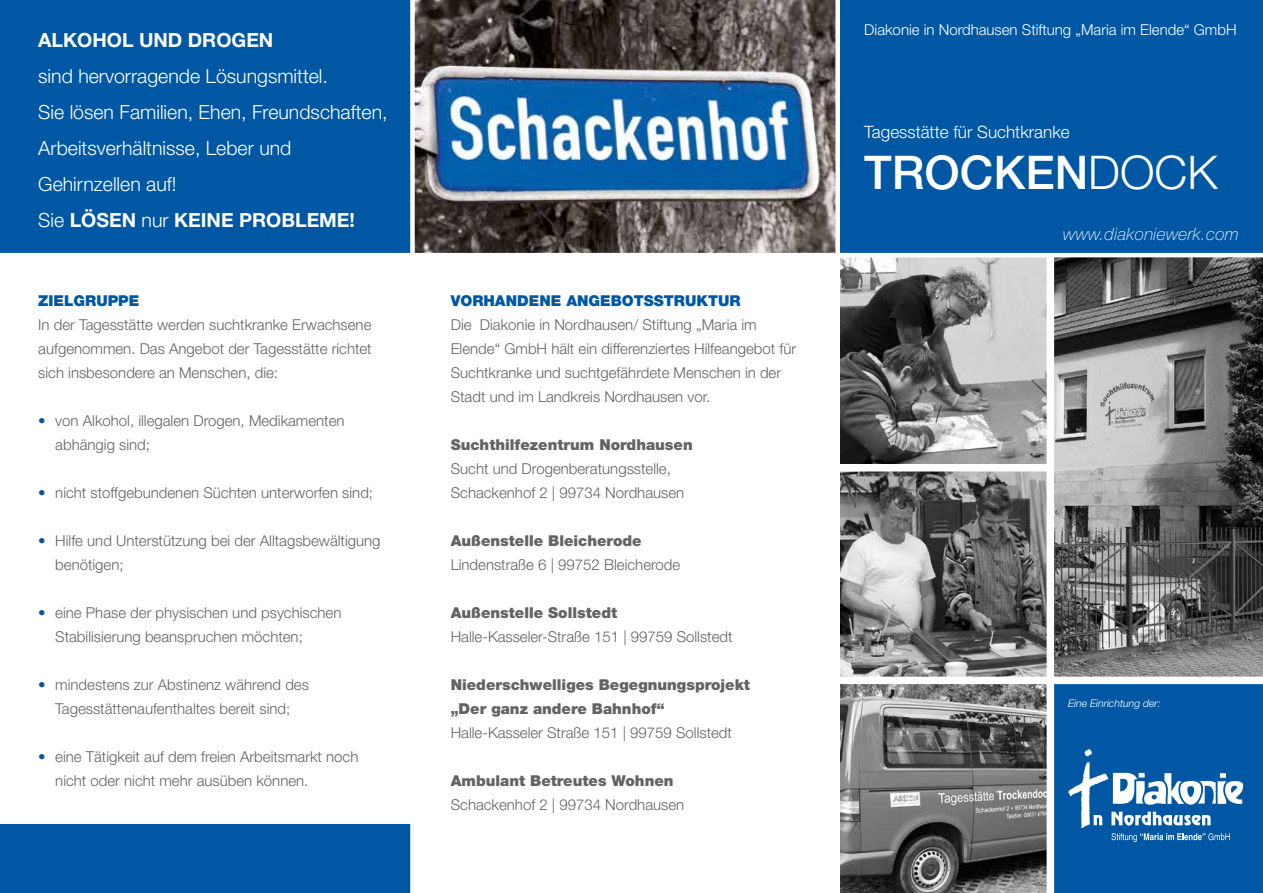
<style>
.page{position:relative;width:1263px;height:893px;background:#fff}
.page>*{position:absolute;margin:0;border:0;box-sizing:border-box;transform-origin:0 0}
.t1{font:500 46.5px "Helvetica Neue";color:#fff}
.t2{font:300 19.5px/36px "Helvetica Neue";color:#fff}
.t3{font:700 19.5px "Helvetica Neue";color:#fff}
.t4{font:300 17.1px "Helvetica Neue";color:#fff}
.t5{font:italic 100 17.1px "Helvetica Neue";letter-spacing:.02em;color:#fff}
.t6{font:300 15px/24px "Helvetica Neue";color:#646363}
.t7{font:900 15px/24px "Helvetica Neue";color:#646363}
.t8{font:300 15px "Helvetica Neue";color:#fff}
.t9{font:900 15px "Helvetica Neue";color:#0058a5}
.t10{font:italic 300 10.5px "Helvetica Neue";color:#fff}
.s1{font-weight:700}
.s2{color:#0058a5}
.s3{font-weight:300}
</style>
<div class="page">
<div style="left:0;top:0;width:412px;height:255px;background:#0058a5"></div>
<div style="left:838px;top:0;width:425px;height:255px;background:#0058a5"></div>
<div style="left:1050px;top:680px;width:213px;height:213px;background:#0058a5"></div>
<img style="left:1054px;top:257px;width:209px;height:420px">
<img style="left:840px;top:684px;width:206px;height:209px">
<svg style="left:840px;top:257px;width:206px;height:207px;background:#898989"></svg>
<svg style="left:840px;top:471px;width:206px;height:206px;background:#787878"></svg>
<div style="left:838px;top:677px;width:425px;height:7px;background:#fff"></div>
<div style="left:1046px;top:255px;width:8px;height:638px;background:#fff"></div>
<svg style="left:1085px;top:749px;width:7px;height:7px"></svg>
<svg style="left:1068px;top:762px;width:175px;height:80px"></svg>
<img style="left:415px;top:0;width:420px;height:253px">
<div style="left:835px;top:0;width:5px;height:893px;background:#fff"></div>
<hr style="left:0;top:253px;width:1263px;height:4px;background:#fff">
<div style="left:0;top:825px;width:412px;height:68px;background:#0058a5"></div>
<div style="left:410px;top:0;width:5px;height:893px;background:#fff"></div>
<h2 class="t3" style="left:38px;top:28px;width:237px">ALKOHOL UND DROGEN</h2>
<h2 class="t2" style="left:38px;top:58px;width:351px">sind hervorragende Lösungsmittel.<br>Sie lösen Familien, Ehen, Freundschaften,<br>Arbeitsverhältnisse, Leber und<br>Gehirnzellen auf!<br>Sie <span class="s1">LÖSEN</span> nur <span class="s1">KEINE PROBLEME!</span></h2>
<p class="t9" style="left:38px;top:292px;width:103px">ZIELGRUPPE</p>
<p class="t6" style="left:38px;top:312px;width:335px;text-align:justify">In der Tagesstätte werden suchtkranke Erwachsene aufgenommen. Das Angebot der Tagesstätte richtet sich insbesondere an Menschen, die:</p>
<p class="t6" style="left:55px;top:408px;width:291px;text-indent:-17px"><span class="s2">•</span> von Alkohol, illegalen Drogen, Medikamenten abhängig sind;</p>
<p class="t6" style="left:38px;top:480px;width:336px"><span class="s2">•</span> nicht stoffgebundenen Süchten unterworfen sind;</p>
<p class="t6" style="left:55px;top:528px;width:327px;text-indent:-17px"><span class="s2">•</span> Hilfe und Unterstützung bei der Alltagsbewältigung benötigen;</p>
<p class="t6" style="left:55px;top:600px;width:288px;text-indent:-17px"><span class="s2">•</span> eine Phase der physischen und psychischen<br>Stabilisierung beanspruchen möchten;</p>
<p class="t6" style="left:38px;top:672px;width:272px;text-align:center"><span class="s2">•</span> mindestens zur Abstinenz während des<br>Tagesstättenaufenthaltes bereit sind;</p>
<p class="t6" style="left:55px;top:744px;width:305px;text-indent:-17px"><span class="s2">•</span> eine Tätigkeit auf dem freien Arbeitsmarkt noch nicht oder nicht mehr ausüben können.</p>
<p class="t9" style="left:451px;top:292px;width:291px">VORHANDENE ANGEBOTSSTRUKTUR</p>
<p class="t6" style="left:451px;top:312px;width:347px">Die Diakonie in Nordhausen/ Stiftung „Maria im Elende“ GmbH hält ein differenziertes Hilfeangebot für Suchtkranke und suchtgefährdete Menschen in der Stadt und im Landkreis Nordhausen vor.</p>
<p class="t7" style="left:451px;top:433px;width:243px">Suchthilfezentrum Nordhausen</p>
<p class="t6" style="left:451px;top:456px;width:235px">Sucht und Drogenberatungsstelle,<br>Schackenhof 2 | 99734 Nordhausen</p>
<p class="t7" style="left:451px;top:529px;width:192px">Außenstelle Bleicherode</p>
<p class="t6" style="left:451px;top:552px;width:231px">Lindenstraße 6 | 99752 Bleicherode</p>
<p class="t7" style="left:451px;top:601px;width:168px">Außenstelle Sollstedt</p>
<p class="t6" style="left:451px;top:624px;width:283px">Halle-Kasseler-Straße 151 | 99759 Sollstedt</p>
<p class="t7" style="left:451px;top:673px;width:301px">Niederschwelliges Begegnungsprojekt „Der ganz andere Bahnhof“</p>
<p class="t6" style="left:451px;top:720px;width:283px">Halle-Kasseler Straße 151 | 99759 Sollstedt</p>
<p class="t7" style="left:451px;top:769px;width:224px">Ambulant Betreutes Wohnen</p>
<p class="t6" style="left:451px;top:792px;width:235px">Schackenhof 2 | 99734 Nordhausen</p>
<p class="t8" style="left:864px;top:21px;width:374px">Diakonie in Nordhausen Stiftung „Maria im Elende“ GmbH</p>
<p class="t4" style="left:864px;top:121px;width:207px">Tagesstätte für Suchtkranke</p>
<h1 class="t1" style="left:864px;top:145px;width:355px">TROCKEN<span class="s3">DOCK</span></h1>
<p class="t5" style="left:1063px;top:224px;width:177px">www.diakoniewerk.com</p>
<p class="t10" style="left:1068px;top:696px;width:94px">Eine Einrichtung der:</p>
</div>
